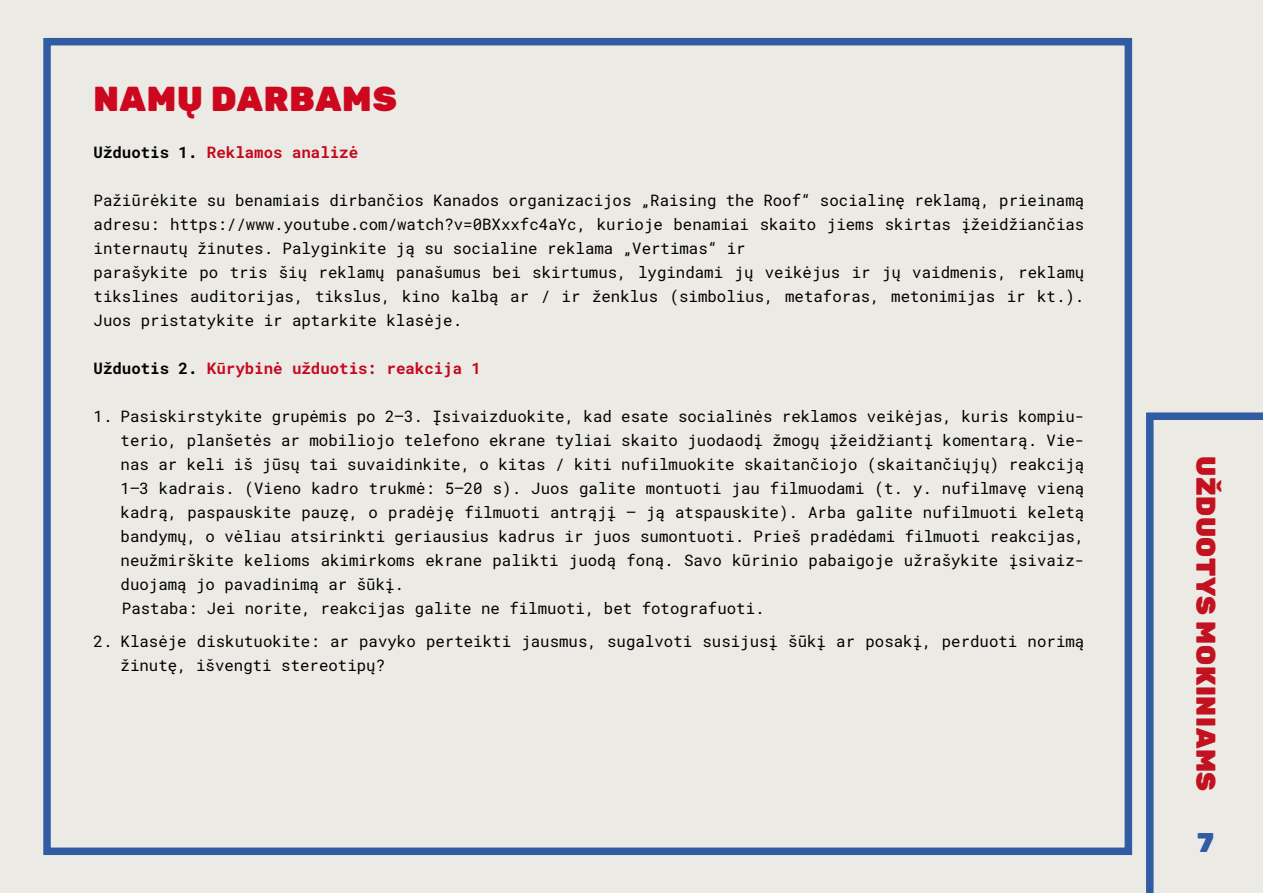
<style>
.page{position:relative;width:1263px;height:893px;background:#eceae5}
.page>*{position:absolute;margin:0;border:0;box-sizing:border-box;transform-origin:0 0}
.t1{font:900 34.5px "Rubik";letter-spacing:.025em;color:#cd071e}
.t2{font:900 27px "Rubik";letter-spacing:.025em;color:#c2121f}
.t3{font:900 27px "Rubik";color:#315ca4}
.t4{font:15.75px/24px "Roboto Mono";color:#000}
.t5{font:700 15.75px "Roboto Mono";color:#c5091e}
.s1{color:#000}
</style>
<div class="page">
<div style="left:43px;top:38px;width:1089px;height:817px;border:8px solid #315ca4"></div>
<svg style="left:1146px;top:412px;width:117px;height:481px"></svg>
<h1 class="t1" style="left:94px;top:78px;width:305px">NAMŲ DARBAMS</h1>
<p class="t5" style="left:94px;top:142px;width:266px"><span class="s1">Užduotis 1.</span> Reklamos analizė</p>
<p class="t4" style="left:94px;top:188px;width:992px">Pažiūrėkite su benamiais dirbančios Kanados organizacijos „Raising the Roof“ socialinę reklamą, prieinamą adresu: https://www.youtube.com/watch?v=0BXxxfc4aYc, kurioje benamiai skaito jiems skirtas įžeidžiančias internautų žinutes. Palyginkite ją su socialine reklama „Vertimas“ ir<br>parašykite po tris šių reklamų panašumus bei skirtumus, lygindami jų veikėjus ir jų vaidmenis, reklamų tikslines auditorijas, tikslus, kino kalbą ar / ir ženklus (simbolius, metaforas, metonimijas ir kt.).<br>Juos pristatykite ir aptarkite klasėje.</p>
<p class="t5" style="left:94px;top:358px;width:389px"><span class="s1">Užduotis 2.</span> Kūrybinė užduotis: reakcija 1</p>
<p class="t4" style="left:121px;top:404px;width:965px;text-indent:-27px">1. Pasiskirstykite grupėmis po 2–3. Įsivaizduokite, kad esate socialinės reklamos veikėjas, kuris kompiu&shy;terio, planšetės ar mobiliojo telefono ekrane tyliai skaito juodaodį žmogų įžeidžiantį komentarą. Vie&shy;nas ar keli iš jūsų tai suvaidinkite, o kitas / kiti nufilmuokite skaitančiojo (skaitančiųjų) reakciją 1–3 kadrais. (Vieno kadro trukmė: 5–20 s). Juos galite montuoti jau filmuodami (t. y. nufilmavę vieną kadrą, paspauskite pauzę, o pradėję filmuoti antrąjį – ją atspauskite). Arba galite nufilmuoti keletą bandymų, o vėliau atsirinkti geriausius kadrus ir juos sumontuoti. Prieš pradėdami filmuoti reakcijas, neužmirškite kelioms akimirkoms ekrane palikti juodą foną. Savo kūrinio pabaigoje užrašykite įsivaiz&shy;duojamą jo pavadinimą ar šūkį.<br>Pastaba: Jei norite, reakcijas galite ne filmuoti, bet fotografuoti.</p>
<p class="t4" style="left:121px;top:629px;width:965px;text-indent:-27px">2. Klasėje diskutuokite: ar pavyko perteikti jausmus, sugalvoti susijusį šūkį ar posakį, perduoti norimą žinutę, išvengti stereotipų?</p>
<h2 class="t2" style="left:1222px;top:456px;width:337px;rotate:90deg">UŽDUOTYS MOKINIAMS</h2>
<h2 class="t3" style="left:1197px;top:826px;width:18px">7</h2>
</div>
